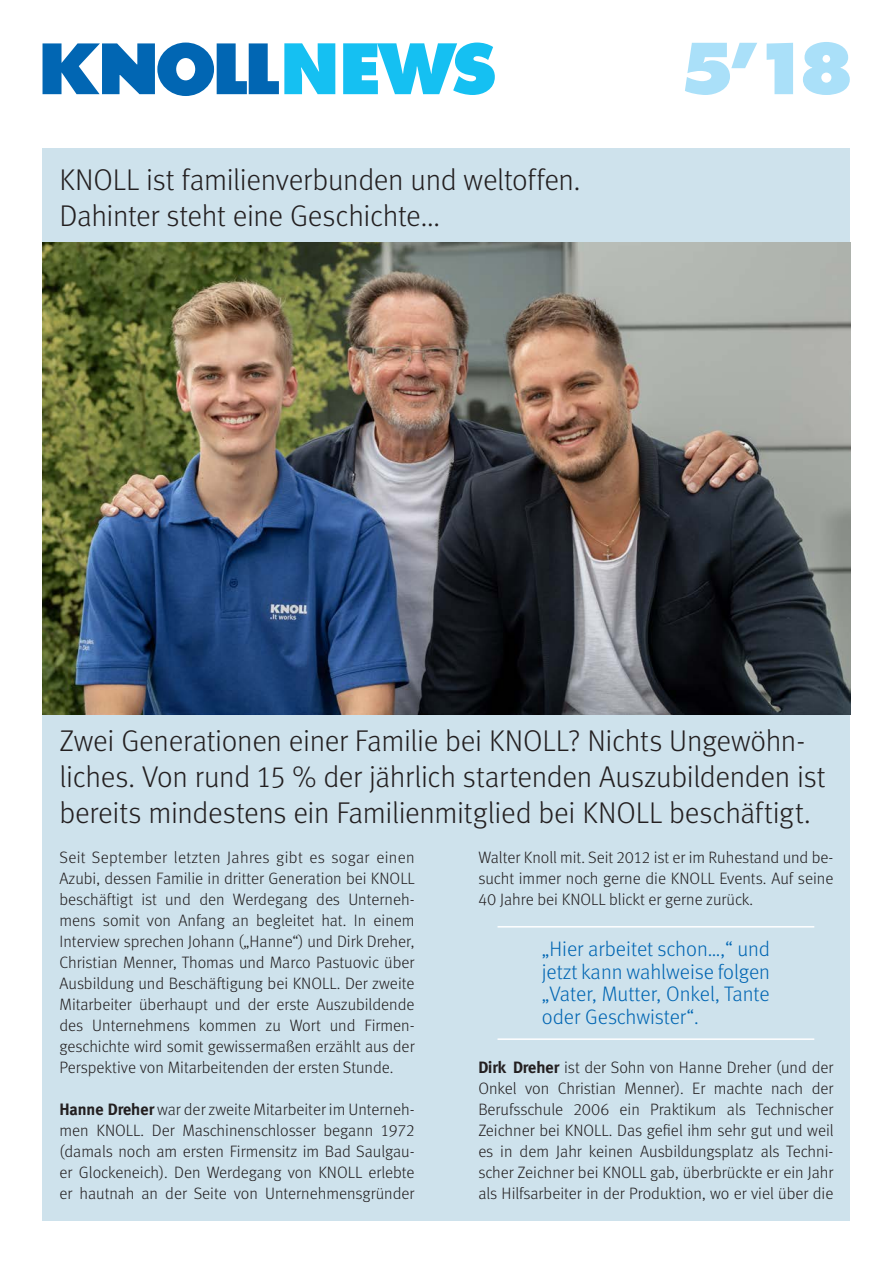
<style>
.page{position:relative;width:893px;height:1263px;background:#fff}
.page>*{position:absolute;margin:0;border:0;box-sizing:border-box;transform-origin:0 0}
.t1{font:800 68.25px "Futura";color:#aae0f9}
.t2{font:30px/36px "Meta Light LF";letter-spacing:-.01em;color:#231f20}
.t3{font:21px/22.5px "Meta Light LF";letter-spacing:-.005em;color:#0166b3;text-align:justify}
.t4{font:16.5px/21px "Meta Light LF";color:#231f20;text-align:justify}
.s1{font-family:"Meta";font-weight:700}
</style>
<div class="page">
<div style="left:43px;top:714px;width:807px;height:506px;background:#cee2ec"></div>
<div style="left:43px;top:149px;width:807px;height:100px;background:#cee2ec"></div>
<img style="left:43px;top:242px;width:807px;height:472px">
<hr style="left:497px;top:926px;width:317px;height:1px;background:#fff">
<hr style="left:497px;top:1038px;width:317px;height:2px;background:#fff">
<svg style="left:343px;top:43px;width:152px;height:52px"></svg>
<svg style="left:43px;top:43px;width:292px;height:53px"></svg>
<h2 class="t2" style="left:60px;top:161px;width:522px">KNOLL ist familienverbunden und weltoffen.<br>Dahinter steht eine Geschichte...</h2>
<h1 class="t1" style="left:678px;top:27px;width:178px">5’18</h1>
<h2 class="t2" style="left:60px;top:722px;width:767px">Zwei Generationen einer Familie bei KNOLL? Nichts Ungewöhn&shy;liches. Von rund 15 % der jährlich startenden Auszubildenden ist bereits mindestens ein Familienmitglied bei KNOLL beschäftigt.</h2>
<p class="t4" style="left:478px;top:847px;width:357px">Walter Knoll mit. Seit 2012 ist er im Ruhestand und be&shy;sucht immer noch gerne die KNOLL Events. Auf seine 40 Jahre bei KNOLL blickt er gerne zurück.</p>
<p class="t4" style="left:60px;top:847px;width:357px">Seit September letzten Jahres gibt es sogar einen Azubi, dessen Familie in dritter Generation bei KNOLL beschäftigt ist und den Werdegang des Unterneh&shy;mens somit von Anfang an begleitet hat. In einem Interview sprechen Johann („Hanne“) und Dirk Dreher, Christian Menner, Thomas und Marco Pastuovic über Ausbildung und Beschäftigung bei KNOLL. Der zweite Mitarbeiter überhaupt und der erste Auszubildende des Unternehmens kommen zu Wort und Firmen&shy;geschichte wird somit gewissermaßen erzählt aus der Perspektive von Mitarbeitenden der ersten Stunde.</p>
<p class="t4" style="left:60px;top:1099px;width:357px"><span class="s1">Hanne Dreher</span> war der zweite Mitarbeiter im Unterneh&shy;men KNOLL. Der Maschinenschlosser begann 1972 (damals noch am ersten Firmensitz im Bad Saulgau&shy;er Glockeneich). Den Werdegang von KNOLL erlebte er hautnah an der Seite von Unternehmensgründer</p>
<p class="t3" style="left:542px;top:937px;width:230px">„Hier arbeitet schon…,“ und jetzt kann wahlweise folgen „Vater, Mutter, Onkel, Tante oder Geschwister“.</p>
<p class="t4" style="left:478px;top:1057px;width:357px"><span class="s1">Dirk Dreher</span> ist der Sohn von Hanne Dreher (und der Onkel von Christian Menner). Er machte nach der Berufsschule 2006 ein Praktikum als Technischer Zeichner bei KNOLL. Das gefiel ihm sehr gut und weil es in dem Jahr keinen Ausbildungsplatz als Techni&shy;scher Zeichner bei KNOLL gab, überbrückte er ein Jahr als Hilfsarbeiter in der Produktion, wo er viel über die</p>
</div>
